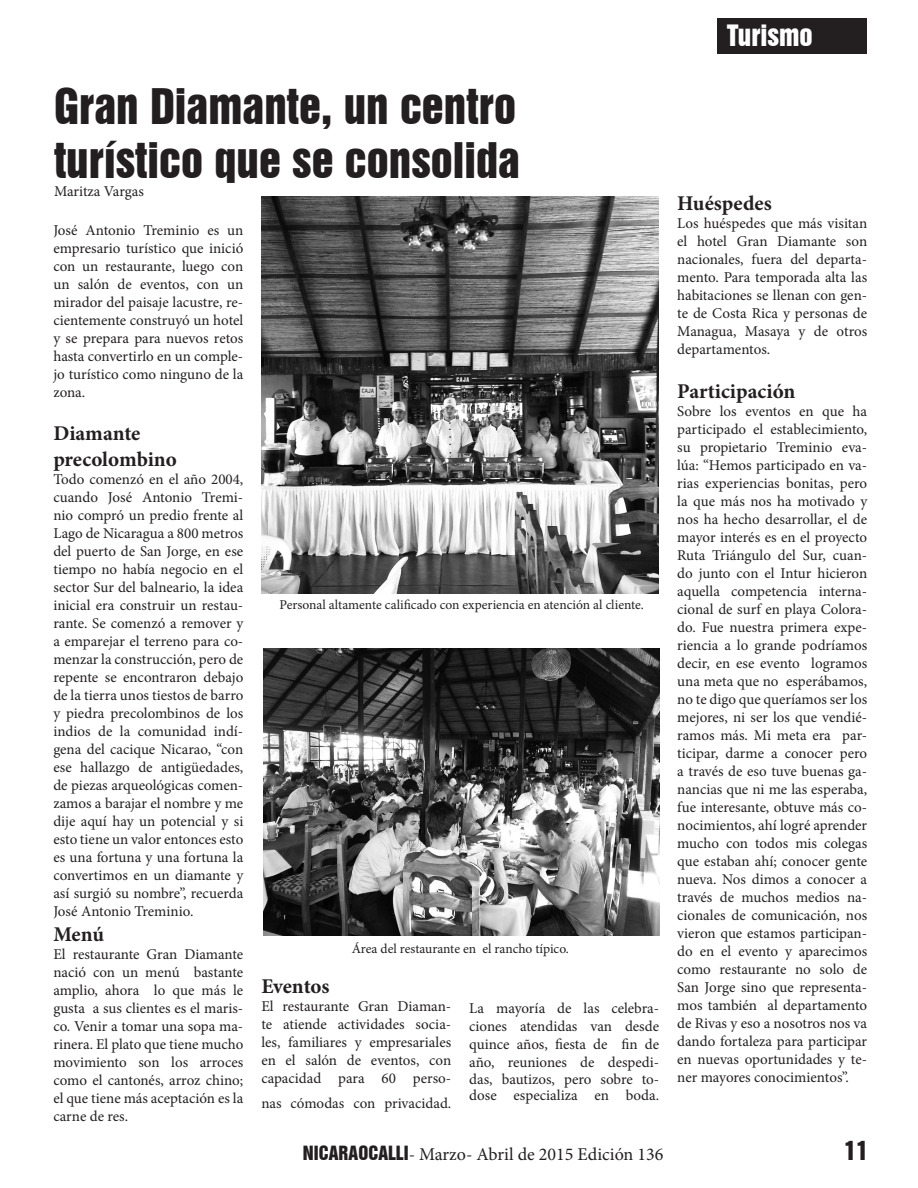
<style>
.page{position:relative;width:918px;height:1188px;background:#fff}
.page>*{position:absolute;margin:0;border:0;box-sizing:border-box;transform-origin:0 0}
.t1{font:45px "Swiss 921 BT Regular A";color:#231f20}
.t2{font:27px "Swiss 921 BT Regular A";color:#fff}
.t3{font:24px "Swiss 921 BT Regular A";color:#231f20}
.t4{font:700 21px "Minion Pro";letter-spacing:-.005em;color:#231f20}
.t5{font:18px "Minion Pro";color:#231f20}
.t6{font:15px/18px "Minion Pro";color:#231f20;text-align:justify}
.t7{font:13.5px "Minion Pro";color:#231f20}
.s1{font-family:"Swiss 921 BT Regular A"}
</style>
<div class="page">
<img style="left:263px;top:648px;width:397px;height:287px">
<img style="left:262px;top:196px;width:397px;height:398px">
<div style="left:717px;top:18px;width:149px;height:36px;background:#231f20"></div>
<p class="t1" style="left:54px;top:77px;width:463px">Gran Diamante, un centro</p>
<p class="t1" style="left:54px;top:131px;width:468px">turístico que se consolida</p>
<p class="t6" style="left:54px;top:183px;width:91px">Maritza Vargas</p>
<p class="t6" style="left:53px;top:221px;width:191px">José Antonio Treminio es un empresario turístico que inició con un restaurante, luego con un salón de eventos, con un mirador del paisaje lacustre, re&shy;cientemente construyó un hotel y se prepara para nuevos retos hasta convertirlo en un comple&shy;jo turístico como ninguno de la zona.</p>
<p class="t4" style="left:53px;top:419px;width:89px">Diamante</p>
<p class="t4" style="left:53px;top:444px;width:125px">precolombino</p>
<p class="t6" style="left:53px;top:470px;width:191px">Todo comenzó en el año 2004, cuando José Antonio Tremi&shy;nio compró un predio frente al Lago de Nicaragua a 800 metros del puerto de San Jorge, en ese tiempo no había negocio en el sector Sur del balneario, la idea inicial era construir un restau&shy;rante. Se comenzó a remover y a emparejar el terreno para co&shy;menzar la construcción, pero de repente se encontraron debajo de la tierra unos tiestos de barro y piedra precolombinos de los indios de la comunidad indí&shy;gena del cacique Nicarao, “con ese hallazgo de antigüedades, de piezas arqueológicas comen&shy;zamos a barajar el nombre y me dije aquí hay un potencial y si esto tiene un valor entonces esto es una fortuna y una fortuna la convertimos en un diamante y así surgió su nombre”, recuerda José Antonio Treminio.</p>
<p class="t4" style="left:53px;top:919px;width:52px">Menú</p>
<p class="t6" style="left:53px;top:945px;width:191px">El restaurante Gran Diamante nació con un menú bastante amplio, ahora lo que más le gusta a sus clientes es el maris&shy;co. Venir a tomar una sopa ma&shy;rinera. El plato que tiene mucho movimiento son los arroces como el cantonés, arroz chino; el que tiene más aceptación es la carne de res.</p>
<p class="t7" style="left:280px;top:596px;width:366px">Personal altamente calificado con experiencia en atención al cliente.</p>
<p class="t7" style="left:352px;top:939px;width:219px">Área del restaurante en el rancho típico.</p>
<p class="t4" style="left:261px;top:972px;width:70px">Eventos</p>
<p class="t6" style="left:261px;top:997px;width:191px">El restaurante Gran Diaman&shy;te atiende actividades socia&shy;les, familiares y empresariales en el salón de eventos, con capacidad para 60 perso-</p>
<p class="t6" style="left:261px;top:1095px;width:191px">nas cómodas con privacidad.</p>
<p class="t6" style="left:469px;top:1000px;width:191px">La mayoría de las celebra&shy;ciones atendidas van desde quince años, fiesta de fin de año, reuniones de despedi-</p>
<p class="t6" style="left:469px;top:1071px;width:191px;line-height:16.5px">das, bautizos, pero sobre to&shy;dose especializa en boda.</p>
<p class="t2" style="left:727px;top:18px;width:87px">Turismo</p>
<p class="t4" style="left:677px;top:189px;width:96px">Huéspedes</p>
<p class="t6" style="left:677px;top:215px;width:191px">Los huéspedes que más visitan el hotel Gran Diamante son nacionales, fuera del departa&shy;mento. Para temporada alta las habitaciones se llenan con gen&shy;te de Costa Rica y personas de Managua, Masaya y de otros departamentos.</p>
<p class="t4" style="left:677px;top:376px;width:120px">Participación</p>
<p class="t6" style="left:677px;top:402px;width:191px">Sobre los eventos en que ha participado el establecimiento, su propietario Treminio eva&shy;lúa: “Hemos participado en va&shy;rias experiencias bonitas, pero la que más nos ha motivado y nos ha hecho desarrollar, el de mayor interés es en el proyecto Ruta Triángulo del Sur, cuan&shy;do junto con el Intur hicieron aquella competencia interna&shy;cional de surf en playa Colora&shy;do. Fue nuestra primera expe&shy;riencia a lo grande podríamos decir, en ese evento logramos una meta que no esperábamos, no te digo que queríamos ser los mejores, ni ser los que vendié&shy;ramos más. Mi meta era par&shy;ticipar, darme a conocer pero a través de eso tuve buenas ga&shy;nancias que ni me las esperaba, fue interesante, obtuve más co&shy;nocimientos, ahí logré aprender mucho con todos mis colegas que estaban ahí; conocer gente nueva. Nos dimos a conocer a través de muchos medios na&shy;cionales de comunicación, nos vieron que estamos participan&shy;do en el evento y aparecimos como restaurante no solo de San Jorge sino que representa&shy;mos también al departamento de Rivas y eso a nosotros nos va dando fortaleza para participar en nuevas oportunidades y te&shy;ner mayores conocimientos”.</p>
<p class="t5" style="left:303px;top:1143px;width:362px"><span class="s1">NICARAOCALLI</span>- Marzo- Abril de 2015 Edición 136</p>
<h3 class="t3" style="left:844px;top:1135px;width:25px">11</h3>
</div>
